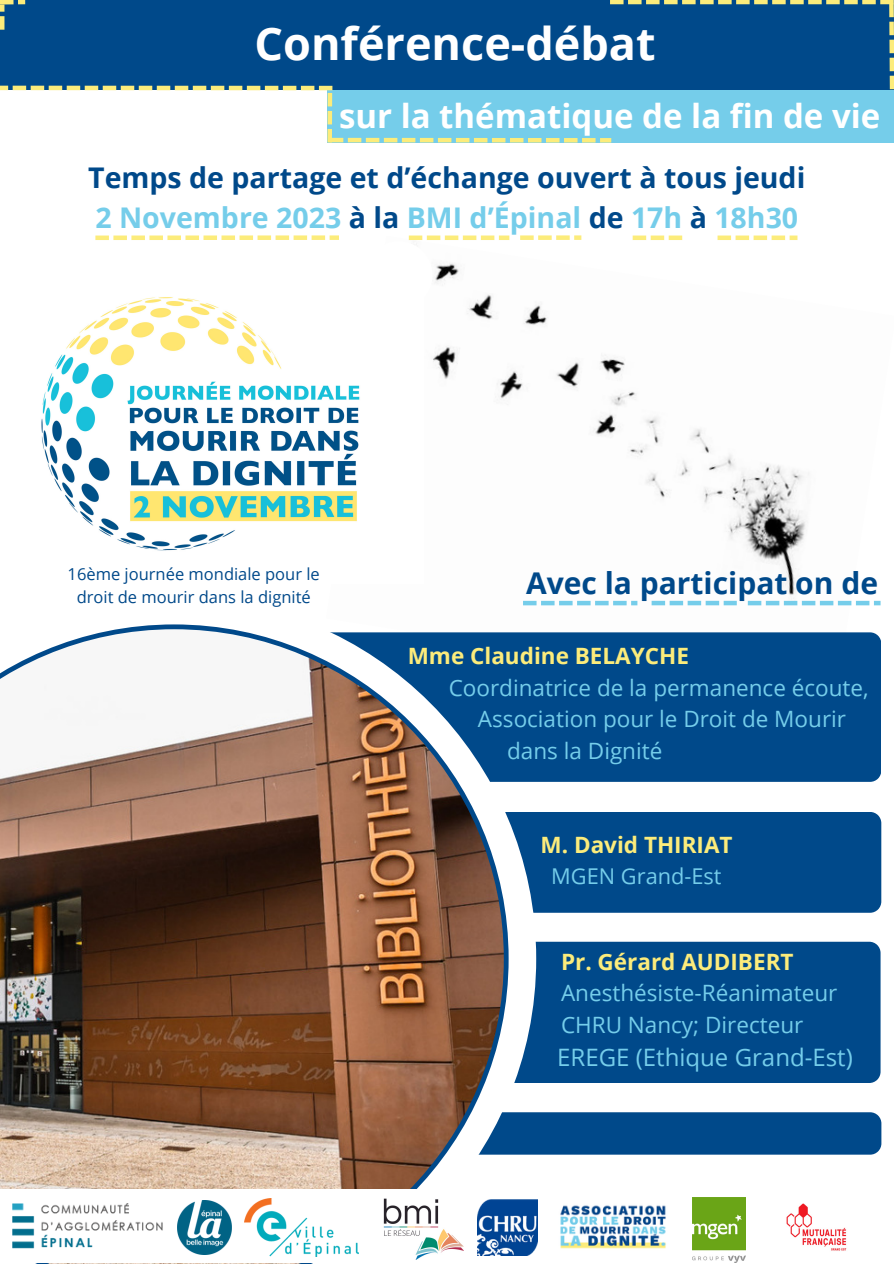
<style>
.page{position:relative;width:894px;height:1264px;background:#fff}
.page>*{position:absolute;margin:0;border:0;box-sizing:border-box;transform-origin:0 0}
.t1{font:700 45px "Open Sans";color:#fff}
.t2{font:700 33px "Open Sans";color:#fff}
.t3{font:700 30px "Open Sans";color:#00498a}
.t4{font:700 28.5px/39.3px "Open Sans";color:#00498a}
.t5{font:24px "Open Sans";color:#75cdea}
.t6{font:22.5px "Open Sans";color:#75cdea}
.t7{font:700 22.5px "Open Sans";color:#fcec7b}
.t8{font:21.75px "Open Sans";color:#75cdea}
.t9{font:16.5px/22.5px "Open Sans";color:#00498a;text-align:center}
.s1{color:#75cdea}
</style>
<div class="page">
<img style="left:413px;top:236px;width:468px;height:370px">
<img style="left:41px;top:297px;width:382px;height:286px">
<div style="left:536px;top:632px;width:345px;height:149px;background:#00498a"></div>
<div style="left:536px;top:812px;width:345px;height:100px;background:#00498a"></div>
<div style="left:536px;top:941px;width:344px;height:141px;background:#00498a"></div>
<div style="left:536px;top:1112px;width:345px;height:42px;background:#00498a"></div>
<svg style="left:413px;top:597px;width:123px;height:558px"></svg>
<img style="left:0;top:629px;width:503px;height:560px">
<img style="left:383px;top:1198px;width:81px;height:61px">
<img style="left:244px;top:1198px;width:115px;height:57px">
<svg style="left:0;top:0;width:893px;height:142px;background:#4383ae"></svg>
<hr style="left:747px;top:601px;width:14px;height:4px;background:#75cdea">
<hr style="left:765px;top:601px;width:14px;height:4px;background:#75cdea">
<hr style="left:783px;top:601px;width:14px;height:4px;background:#75cdea">
<hr style="left:801px;top:601px;width:14px;height:4px;background:#75cdea">
<hr style="left:819px;top:601px;width:14px;height:4px;background:#75cdea">
<hr style="left:837px;top:601px;width:14px;height:4px;background:#75cdea">
<hr style="left:855px;top:601px;width:14px;height:4px;background:#75cdea">
<svg style="left:873px;top:601px;width:7px;height:4px"></svg>
<svg style="left:523px;top:601px;width:114px;height:4px"></svg>
<svg style="left:651px;top:601px;width:85px;height:4px"></svg>
<img style="left:560px;top:1205px;width:106px;height:44px">
<svg style="left:95px;top:235px;width:244px;height:5px"></svg>
<svg style="left:408px;top:235px;width:101px;height:5px"></svg>
<svg style="left:520px;top:235px;width:61px;height:5px"></svg>
<svg style="left:632px;top:235px;width:50px;height:5px"></svg>
<svg style="left:717px;top:235px;width:80px;height:5px"></svg>
<div style="left:364px;top:241px;width:68px;height:68px;background:#fff;border-radius:50%"></div>
<img style="left:13px;top:1203px;width:150px;height:46px">
<img style="left:177px;top:1200px;width:54px;height:54px">
<img style="left:477px;top:1199px;width:60px;height:56px">
<img style="left:692px;top:1197px;width:53px;height:65px">
<img style="left:786px;top:1203px;width:61px;height:48px">
<p class="t1" style="left:254px;top:12px;width:402px">Conférence-débat</p>
<p class="t2" style="left:339px;top:92px;width:542px">sur la thématique de la fin de vie</p>
<p class="t4" style="left:88px;top:157px;width:718px">Temps de partage et d’échange ouvert à tous jeudi<br><span class="s1">2 Novembre 2023</span> à la <span class="s1">BMI d’Épinal</span> de <span class="s1">17h</span> à <span class="s1">18h30</span></p>
<p class="t9" style="left:68px;top:562px;width:254px">16ème journée mondiale pour le droit de mourir dans la dignité</p>
<p class="t3" style="left:526px;top:561px;width:353px">Avec la participat on de</p>
<p class="t7" style="left:407px;top:640px;width:282px">Mme Claudine BELAYCHE</p>
<p class="t6" style="left:448px;top:671px;width:421px">Coordinatrice de la permanence écoute,</p>
<p class="t6" style="left:478px;top:703px;width:369px">Association pour le Droit de Mourir</p>
<p class="t6" style="left:507px;top:734px;width:157px">dans la Dignité</p>
<p class="t7" style="left:540px;top:829px;width:193px">M. David THIRIAT</p>
<p class="t8" style="left:551px;top:861px;width:172px">MGEN Grand-Est</p>
<p class="t7" style="left:561px;top:945px;width:234px">Pr. Gérard AUDIBERT</p>
<p class="t6" style="left:561px;top:977px;width:278px">Anesthésiste-Réanimateur</p>
<p class="t6" style="left:561px;top:1008px;width:244px">CHRU Nancy; Directeur</p>
<p class="t5" style="left:557px;top:1039px;width:297px">EREGE (Ethique Grand-Est)</p>
</div>
